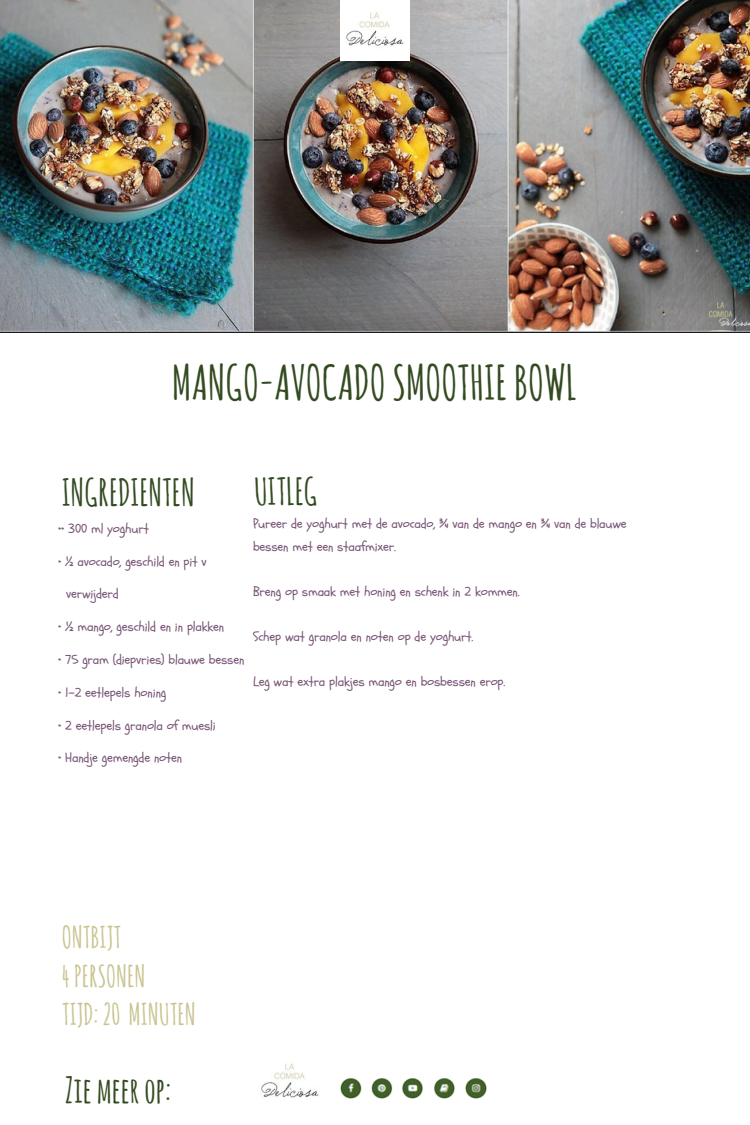
<style>
.page{position:relative;width:750px;height:1125px;background:#fff}
.page>*{position:absolute;margin:0;border:0;box-sizing:border-box;transform-origin:0 0}
.t1{font:700 47.12px "Amatic SC";color:#334b21}
.t2{font:700 36.88px "Amatic SC";color:#334b21}
.t3{font:700 35.38px "Amatic SC";color:#334b21}
.t4{font:700 29.5px/38.5px "Amatic SC";color:#c9c48f}
.t5{font:13.25px/22.5px "Schoolbell";letter-spacing:-.01em;color:#785577}
</style>
<div class="page">
<img style="left:261px;top:1063px;width:58px;height:35px">
<img style="left:0;top:0;width:750px;height:333px">
<img style="left:340px;top:0;width:70px;height:61px">
<img style="left:340px;top:1078px;width:22px;height:21px">
<img style="left:371px;top:1078px;width:22px;height:21px">
<img style="left:402px;top:1078px;width:21px;height:21px">
<img style="left:433px;top:1078px;width:22px;height:21px">
<img style="left:465px;top:1078px;width:22px;height:21px">
<h1 class="t1" style="left:172px;top:352px;width:407px">MANGO-AVOCADOSMOOTHIEBOWL</h1>
<h2 class="t2" style="left:62px;top:469px;width:134px">INGREDIENTEN</h2>
<p class="t5" style="left:58px;top:517px;width:92px">•• 300 ml yoghurt</p>
<p class="t5" style="left:58px;top:550px;width:150px">• ½ avocado, geschild en pit v</p>
<p class="t5" style="left:66px;top:583px;width:54px">verwijderd</p>
<p class="t5" style="left:58px;top:616px;width:168px">• ½ mango, geschild en in plakken</p>
<p class="t5" style="left:58px;top:649px;width:188px">• 75 gram (diepvries) blauwe bessen</p>
<p class="t5" style="left:58px;top:681px;width:110px">• 1-2 eetlepels honing</p>
<p class="t5" style="left:58px;top:714px;width:159px">• 2 eetlepels granola of muesli</p>
<p class="t5" style="left:58px;top:747px;width:126px">• Handje gemengde noten</p>
<h2 class="t2" style="left:254px;top:468px;width:65px">UITLEG</h2>
<p class="t5" style="left:253px;top:513px;width:375px">Pureer de yoghurt met de avocado, ¾ van de mango en ¾ van de blauwe bessen met een staafmixer.</p>
<p class="t5" style="left:253px;top:581px;width:268px">Breng op smaak met honing en schenk in 2 kommen.</p>
<p class="t5" style="left:253px;top:626px;width:222px">Schep wat granola en noten op de yoghurt.</p>
<p class="t5" style="left:253px;top:671px;width:254px">Leg wat extra plakjes mango en bosbessen erop.</p>
<h3 class="t4" style="left:62px;top:918px;width:135px">ONTBIJT<br>4 PERSONEN<br>TIJD: 20 MINUTEN</h3>
<h3 class="t3" style="left:65px;top:1067px;width:108px">Zie meerop:</h3>
</div>
